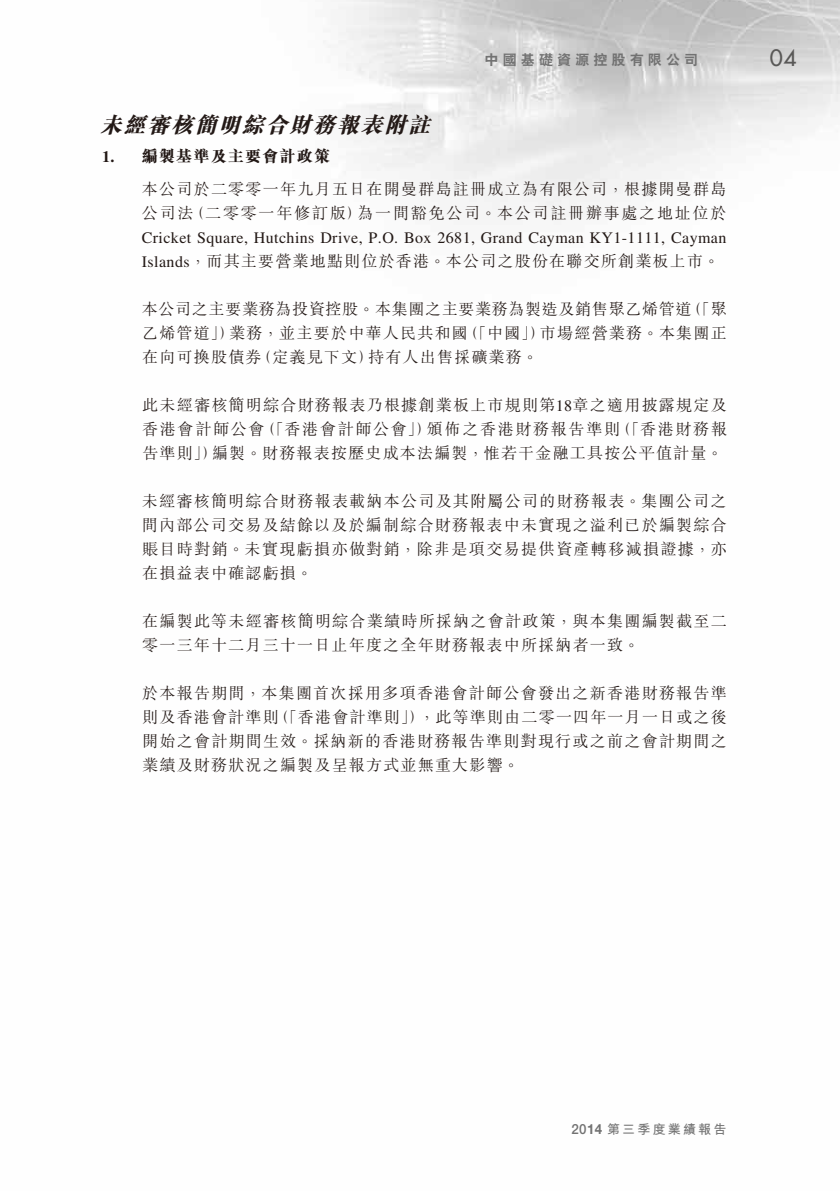
<style>
.page{position:relative;width:840px;height:1191px;background:#fff}
.page>*{position:absolute;margin:0;border:0;box-sizing:border-box;transform-origin:0 0}
.t1{font:italic 800 22px "M Sung HK";color:#231916}
.t2{font:500 22px "Futura Std";color:#595857}
.t3{font:300 16px/24px "M Sung HK";letter-spacing:.08em;color:#231916;text-align:right}
.t4{font:16px "Times LT Std";letter-spacing:.025em;color:#231916}
.t5{font:300 16px/24px "M Sung HK";letter-spacing:.04em;color:#231916}
.t6{font:300 16px "M Sung HK";letter-spacing:.105em;color:#231916}
.t7{font:800 16px "M Sung HK";letter-spacing:.075em;color:#231916}
.t8{font:300 16px "M Sung HK";letter-spacing:.11em;color:#231916}
.t9{font:700 16px "Times LT Std";color:#231916}
.t10{font:800 14px "C Hei 2 HK";letter-spacing:.295em;color:#727272}
.t11{font:700 13px "M Hei HK";letter-spacing:.17em;color:#727272}
.s1{font-family:"Times LT Std";font-weight:400}
.s2{font-family:"Helvetica Neue LT Std";font-weight:500;font-size:14px}
.s3{font-family:"Helvetica Neue LT Std";font-size:14px}
</style>
<div class="page">
<img style="left:323px;top:0;width:516px;height:213px">
<h1 class="t1" style="left:100px;top:110px;width:339px">未經審核簡明綜合財務報表附註</h1>
<p class="t7" style="left:142px;top:145px;width:189px">編製基準及主要會計政策</p>
<p class="t9" style="left:102px;top:147px;width:14px">1.</p>
<p class="t10" style="left:484px;top:50px;width:215px">中國基礎資源控股有限公司</p>
<p class="t3" style="left:142px;top:176px;width:585px">本公司於二零零一年九月五日在開曼群島註冊成立為有限公司，根據開曼群島為一間豁免公司。本公司註冊辦事處之地址位於</p>
<p class="t8" style="left:189px;top:202px;width:175px">（二零零一年修訂版）</p>
<p class="t3" style="left:142px;top:200px;width:53px">公司法</p>
<p class="t4" style="left:142px;top:228px;width:586px">Cricket Square, Hutchins Drive, O.P . Box 2681, Grand Cayman KY1-1111, Cayman</p>
<p class="t3" style="left:142px;top:248px;width:578px"><span class="s1">Islands</span>，而其主要營業地點則位於香港。本公司之股份在聯交所創業板上市。</p>
<p class="t3" style="left:685px;top:296px;width:42px">（「聚</p>
<p class="t5" style="left:539px;top:296px;width:188px;text-indent:-398px">本公司之主要業務為投資控股。本集團之主要業務為製造及銷售聚乙烯管道<br>市場經營業務。本集團正</p>
<p class="t3" style="left:229px;top:320px;width:240px">業務，並主要於中華人民共和國</p>
<p class="t3" style="left:142px;top:320px;width:94px">乙烯管道」）</p>
<p class="t3" style="left:462px;top:320px;width:84px">（「中國」）</p>
<p class="t3" style="left:368px;top:344px;width:172px">持有人出售採礦業務。</p>
<p class="t3" style="left:142px;top:344px;width:121px">在向可換股債券</p>
<p class="t3" style="left:142px;top:392px;width:586px">此未經審核簡明綜合財務報表乃根據創業板上市規則第<span class="s1">18</span>章之適用披露規定及（「香港財務報</p>
<p class="t3" style="left:256px;top:344px;width:119px">（定義見下文）</p>
<p class="t3" style="left:212px;top:416px;width:512px;text-align:left;text-indent:-70px">香港會計師公會<br>編製。財務報表按歷史成本法編製，惟若干金融工具按公平值計量。</p>
<p class="t6" style="left:259px;top:418px;width:173px">（「香港會計師公會」）</p>
<p class="t6" style="left:426px;top:418px;width:194px">頒佈之香港財務報告準則</p>
<p class="t3" style="left:142px;top:440px;width:77px">告準則」）</p>
<p class="t3" style="left:142px;top:488px;width:586px;text-align:justify">未經審核簡明綜合財務報表載納本公司及其附屬公司的財務報表。集團公司之間內部公司交易及結餘以及於編制綜合財務報表中未實現之溢利已於編製綜合賬目時對銷。未實現虧損亦做對銷，除非是項交易提供資產轉移減損證據，亦在損益表中確認虧損。</p>
<p class="t3" style="left:142px;top:608px;width:585px;text-align:left">在編製此等未經審核簡明綜合業績時所採納之會計政策，與本集團編製截至二零一三年十二月三十一日止年度之全年財務報表中所採納者一致。</p>
<p class="t3" style="left:142px;top:680px;width:585px">於本報告期間，本集團首次採用多項香港會計師公會發出之新香港財務報告準，此等準則由二零一四年一月一日或之後</p>
<p class="t3" style="left:142px;top:704px;width:585px;text-align:left">則及香港會計準則<br>開始之會計期間生效。採納新的香港財務報告準則對現行或之前之會計期間之業績及財務狀況之編製及呈報方式並無重大影響。</p>
<p class="t3" style="left:273px;top:704px;width:153px">（「香港會計準則」）</p>
<h1 class="t2" style="left:769px;top:45px;width:28px">04</h1>
<p class="t11" style="left:571px;top:1120px;width:156px"><span class="s2">20</span><span class="s3">14</span> 第三季度業績報告</p>
</div>
